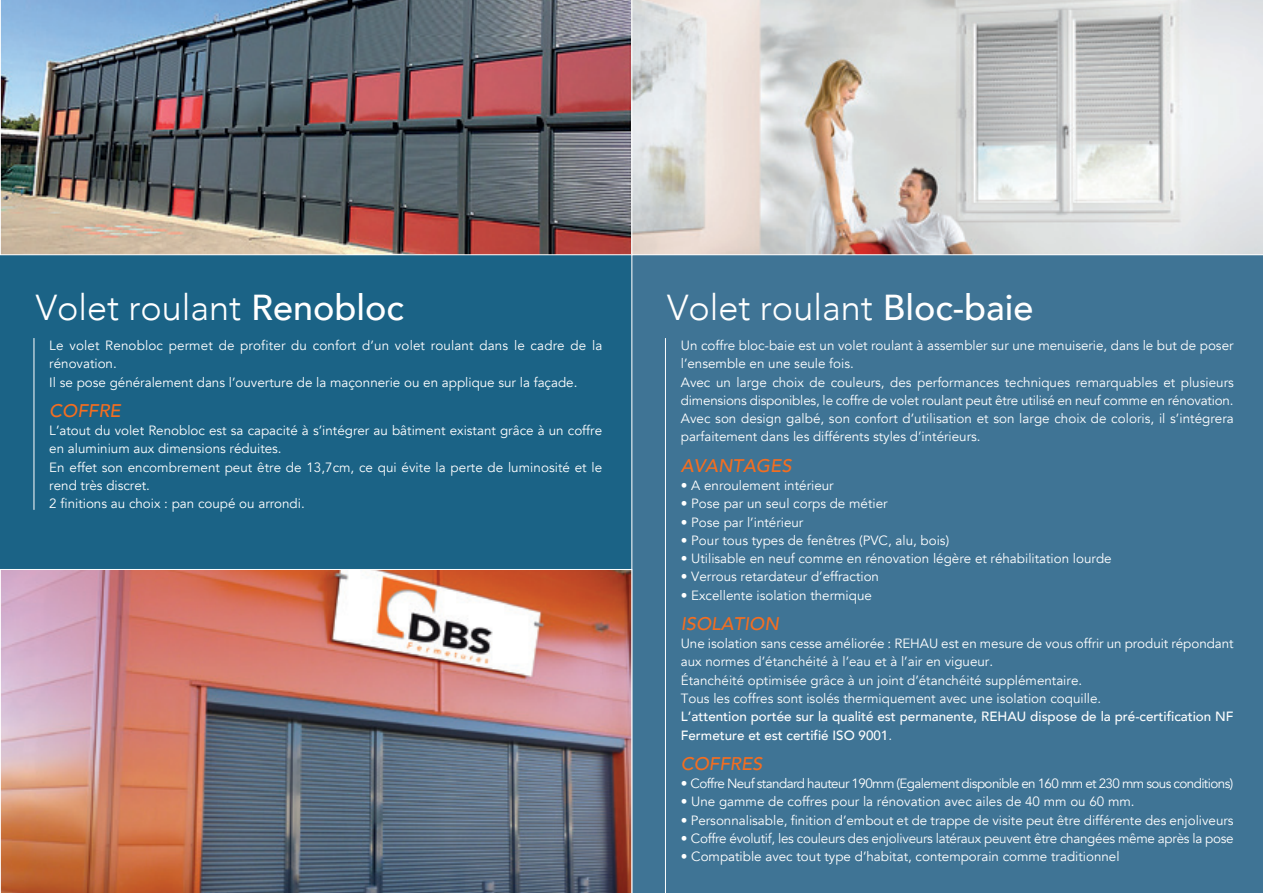
<style>
.page{position:relative;width:1263px;height:893px;background:#fff}
.page>*{position:absolute;margin:0;border:0;box-sizing:border-box;transform-origin:0 0}
.t1{font:300 36px "Avenir";color:#fff}
.t2{font:italic 500 18.3px "Avenir";color:#f36e21}
.t3{font:13.35px/18.3px "Avenir";color:#fff}
.t4{font:500 13.35px/18.3px "Avenir";color:#fff}
.t5{font:13.35px "Avenir";letter-spacing:-.02em;color:#fff}
.t6{font:13.35px "Avenir";letter-spacing:-.04em;color:#fff}
.s1{font-weight:500}
.s2{font-weight:400}
</style>
<div class="page">
<div style="left:0;top:0;width:646px;height:893px;background:#1b6386"></div>
<div style="left:631px;top:255px;width:632px;height:638px;background:#3f7495"></div>
<img style="left:0;top:0;width:631px;height:255px">
<img style="left:0;top:569px;width:632px;height:324px">
<hr style="left:34px;top:338px;width:1px;height:172px;background:#fff">
<hr style="left:665px;top:338px;width:1px;height:555px;background:#fff">
<svg style="left:631px;top:0;width:632px;height:255px"></svg>
<p class="t1" style="left:36px;top:286px;width:370px">Volet roulant <span class="s1">Renobloc</span></p>
<p class="t3" style="left:49px;top:336px;width:555px">Le volet Renobloc permet de profiter du confort d’un volet roulant dans le cadre de la rénovation.</p>
<p class="t3" style="left:49px;top:373px;width:530px">Il se pose généralement dans l’ouverture de la maçonnerie ou en applique sur la façade.</p>
<p class="t2" style="left:49px;top:400px;width:73px">COFFRE</p>
<p class="t3" style="left:49px;top:422px;width:554px">L’atout du volet Renobloc est sa capacité à s’intégrer au bâtiment existant grâce à un coffre en aluminium aux dimensions réduites.</p>
<p class="t3" style="left:49px;top:458px;width:554px">En effet son encombrement peut être de 13,7cm, ce qui évite la perte de luminosité et le rend très discret.</p>
<p class="t3" style="left:49px;top:495px;width:257px">2 finitions au choix : pan coupé ou arrondi.</p>
<p class="t1" style="left:667px;top:286px;width:368px">Volet roulant <span class="s1">Bloc-baie</span></p>
<p class="t3" style="left:681px;top:336px;width:554px">Un coffre bloc-baie est un volet roulant à assembler sur une menuiserie, dans le but de poser l’ensemble en une seule fois.</p>
<p class="t3" style="left:681px;top:373px;width:554px">Avec un large choix de couleurs, des performances techniques remarquables et plusieurs dimensions disponibles, le coffre de volet roulant peut être utilisé en neuf comme en rénovation.</p>
<p class="t3" style="left:681px;top:410px;width:554px">Avec son design galbé, son confort d’utilisation et son large choix de coloris, il s’intégrera parfaitement dans les différents styles d’intérieurs.</p>
<p class="t2" style="left:681px;top:454px;width:112px">AVANTAGES</p>
<p class="t3" style="left:681px;top:476px;width:154px">• A enroulement intérieur</p>
<p class="t3" style="left:681px;top:495px;width:208px">• Pose par un seul corps de métier</p>
<p class="t3" style="left:681px;top:513px;width:124px">• Pose par l’intérieur</p>
<p class="t3" style="left:681px;top:531px;width:270px">• Pour tous types de fenêtres (PVC, alu, bois)</p>
<p class="t3" style="left:681px;top:550px;width:432px">• Utilisable en neuf comme en rénovation légère et réhabilitation lourde</p>
<p class="t3" style="left:681px;top:568px;width:200px">• Verrous retardateur d’effraction</p>
<p class="t3" style="left:681px;top:586px;width:193px">• Excellente isolation thermique</p>
<p class="t2" style="left:681px;top:613px;width:100px">ISOLATION</p>
<p class="t3" style="left:681px;top:635px;width:554px">Une isolation sans cesse améliorée : REHAU est en mesure de vous offrir un produit répondant aux normes d’étanchéité à l’eau et à l’air en vigueur.</p>
<p class="t3" style="left:681px;top:671px;width:403px">Étanchéité optimisée grâce à un joint d’étanchéité supplémentaire.</p>
<p class="t3" style="left:681px;top:689px;width:422px">Tous les coffres sont isolés thermiquement avec une isolation coquille.</p>
<p class="t4" style="left:681px;top:707px;width:554px">L’attention portée sur la qualité est permanente, REHAU dispose de la pré-certification NF<br>Fermeture et est certifié ISO 9001<span class="s2">.</span></p>
<p class="t2" style="left:681px;top:753px;width:83px">COFFRES</p>
<p class="t6" style="left:681px;top:776px;width:554px">• Coffre Neuf standard hauteur 190mm (Egalement disponible en 160 mm et 230 mm sous conditions)</p>
<p class="t3" style="left:681px;top:793px;width:455px">• Une gamme de coffres pour la rénovation avec ailes de 40 mm ou 60 mm.</p>
<p class="t3" style="left:681px;top:811px;width:554px">• Personnalisable, finition d’embout et de trappe de visite peut être différente des enjoliveurs</p>
<p class="t5" style="left:681px;top:830px;width:554px">• Coffre évolutif, les couleurs des enjoliveurs latéraux peuvent être changées même après la pose</p>
<p class="t3" style="left:681px;top:848px;width:440px">• Compatible avec tout type d’habitat, contemporain comme traditionnel</p>
</div>
